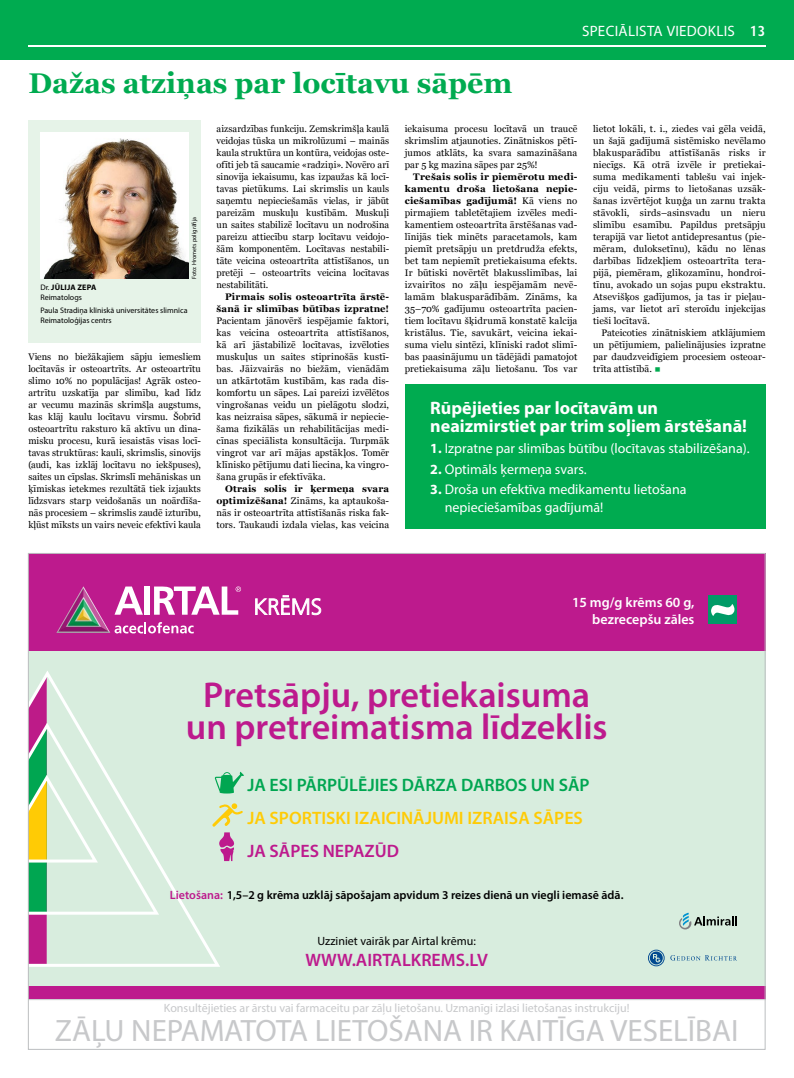
<style>
.page{position:relative;width:794px;height:1078px;background:#fff}
.page>*{position:absolute;margin:0;border:0;box-sizing:border-box;transform-origin:0 0}
.t1{font:600 36px/32px "Myriad Pro";color:#bd1a8d;text-align:center}
.t2{font:31px "Myriad Pro";color:#c7c8ca}
.t3{font:700 28.5px "Georgia";color:#00ab50}
.t4{font:700 18px/18px "Myriad Pro";color:#fff}
.t5{font:600 18px "Myriad Pro";color:#ffcb05}
.t6{font:600 18px "Myriad Pro";color:#00a651}
.t7{font:600 18px "Myriad Pro";color:#bd1a8d}
.t8{font:15px "Myriad Pro";letter-spacing:.02em;color:#fff}
.t9{font:14px/18px "Myriad Pro";color:#fff}
.t10{font:600 14px/16.8px "Myriad Pro";color:#fff;text-align:right}
.t11{font:12px "Myriad Pro";color:#c7c8ca}
.t12{font:600 12px "Myriad Pro";color:#000}
.t13{font:12px "Myriad Pro";color:#000}
.t14{font:9.5px/12px "Georgia";letter-spacing:.01em;color:#000;text-align:justify}
.t15{font:700 9.5px/12px "Georgia";letter-spacing:.015em;color:#000;text-align:right}
.t16{font:8px/9.8px "Myriad Pro";color:#000}
.t17{font:6px "Myriad Pro";color:#000}
.s1{font-family:"Hypatia Sans Pro";font-weight:600}
.s2{font-weight:700}
.s3{font-size:20px;color:#00ab50}
.s4{color:#bd1a8d}
</style>
<div class="page">
<div style="left:0;top:0;width:794px;height:60px;background:#00ab50"></div>
<hr style="left:28px;top:45px;width:737px;height:1px;background:#fff">
<div style="left:28px;top:553px;width:737px;height:99px;background:#bd1a8d"></div>
<div style="left:28px;top:651px;width:737px;height:335px;background:#d8edde"></div>
<svg style="left:30px;top:671px;width:193px;height:296px"></svg>
<svg style="left:30px;top:673px;width:132px;height:292px"></svg>
<div style="left:28px;top:986px;width:737px;height:13px;background:#bd1a8d"></div>
<svg style="left:670px;top:955px;width:67px;height:5px"></svg>
<svg style="left:648px;top:949px;width:16px;height:17px"></svg>
<svg style="left:679px;top:912px;width:58px;height:17px"></svg>
<svg style="left:255px;top:595px;width:67px;height:20px"></svg>
<svg style="left:115px;top:586px;width:28px;height:28px"></svg>
<div style="left:144px;top:586px;width:6px;height:28px;background:#fff"></div>
<svg style="left:115px;top:622px;width:79px;height:11px"></svg>
<svg style="left:154px;top:586px;width:87px;height:28px"></svg>
<img style="left:57px;top:586px;width:53px;height:46px">
<hr style="left:28px;top:999px;width:737px;height:1px;background:#c7c8ca">
<div style="left:708px;top:595px;width:29px;height:29px;background:#009b67"></div>
<svg style="left:711px;top:604px;width:23px;height:12px"></svg>
<svg style="left:219px;top:832px;width:15px;height:28px"></svg>
<svg style="left:215px;top:771px;width:29px;height:22px"></svg>
<svg style="left:212px;top:803px;width:31px;height:23px"></svg>
<div style="left:28px;top:120px;width:173px;height:222px;background:#e6f3e8"></div>
<img style="left:40px;top:132px;width:149px;height:147px">
<div style="left:405px;top:384px;width:360px;height:144px;background:#00ab50"></div>
<h3 class="t3" style="left:28px;top:67px;width:485px">Dažas atziņas par locītavu sāpēm</h3>
<h3 class="t8" style="left:582px;top:22px;width:185px">SPECIĀLISTA VIEDOKLIS <span class="s1">13</span></h3>
<p class="t17" style="left:190px;top:279px;width:63px;rotate:-90deg">Foto: Hromets poligrāfija</p>
<p class="t16" style="left:40px;top:283px;width:57px">Dr. <span class="s2">JŪLIJA ZEPA<br></span>Reimatologs</p>
<p class="t16" style="left:40px;top:305px;width:149px">Paula Stradiņa klīniskā universitātes slimnīca<br>Reimatoloģijas centrs</p>
<p class="t14" style="left:28px;top:351px;width:174px">Viens no biežākajiem sāpju iemesliem locītavās ir osteoartrīts. Ar osteoartrītu slimo 10% no populācijas! Agrāk osteo&shy;artrītu uzskatīja par slimību, kad līdz ar vecumu mazinās skrimšļa augstums, kas klāj kaulu locītavu virsmu. Šobrīd osteoartrītu raksturo kā aktīvu un dina&shy;misku procesu, kurā iesaistās visas locī&shy;tavas struktūras: kauli, skrimslis, sinovijs (audi, kas izklāj locītavu no iekšpuses), saites un cīpslas. Skrimslī mehāniskas un ķīmiskas ietekmes rezultātā tiek izjaukts līdzsvars starp veidošanās un noārdīša&shy;nās procesiem – skrimslis zaudē izturību, kļūst mīksts un vairs neveic efektīvi kaula</p>
<p class="t14" style="left:216px;top:123px;width:174px">aizsardzības funkciju. Zemskrimšļa kaulā veidojas tūska un mikrolūzumi – mainās kaula struktūra un kontūra, veidojas oste&shy;ofīti jeb tā saucamie «radziņi». Novēro arī sinovija iekaisumu, kas izpaužas kā locī&shy;tavas pietūkums. Lai skrimslis un kauls saņemtu nepieciešamās vielas, ir jābūt pareizām muskuļu kustībām. Muskuļi un saites stabilizē locītavu un nodrošina pareizu attiecību starp locītavu veidojo&shy;šām komponentēm. Locītavas nestabili&shy;tāte veicina osteoartrīta attīstīšanos, un pretēji – osteoartrīts veicina locītavas nestabilitāti.</p>
<p class="t15" style="left:216px;top:291px;width:174px">Pirmais solis osteoartrīta ārstē&shy;šanā ir slimības būtības izpratne!</p>
<p class="t14" style="left:216px;top:315px;width:174px">Pacientam jānovērš iespējamie faktori, kas veicina osteoartrīta attīstīšanos, kā arī jāstabilizē locītavas, izvēloties muskuļus un saites stiprinošās kustī&shy;bas. Jāizvairās no biežām, vienādām un atkārtotām kustībām, kas rada dis&shy;komfortu un sāpes. Lai pareizi izvēlētos vingrošanas veidu un pielāgotu slodzi, kas neizraisa sāpes, sākumā ir nepiecie&shy;šama fizikālās un rehabilitācijas medi&shy;cīnas speciālista konsultācija. Turpmāk vingrot var arī mājas apstākļos. Tomēr klīnisko pētījumu dati liecina, ka vingro&shy;šana grupās ir efektīvāka.</p>
<p class="t14" style="left:217px;top:483px;width:174px;text-indent:9px"><span class="s2">Otrais solis ir ķermeņa svara optimizēšana!</span> Zināms, ka aptaukoša&shy;nās ir osteoartrīta attīstīšanās riska fak&shy;tors. Taukaudi izdala vielas, kas veicina</p>
<p class="t14" style="left:405px;top:123px;width:174px">iekaisuma procesu locītavā un traucē skrimslim atjaunoties. Zinātniskos pētī&shy;jumos atklāts, ka svara samazināšana par 5 kg mazina sāpes par 25%!</p>
<p class="t14" style="left:405px;top:171px;width:174px;text-align:left;text-indent:9px"><span class="s2">Trešais solis ir piemērotu medi&shy;kamentu droša lietošana nepie&shy;ciešamības gadījumā!</span> Kā viens no pirmajiem tabletētajiem izvēles medi&shy;kamentiem osteoartrīta ārstēšanas vad&shy;līnijās tiek minēts paracetamols, kam piemīt pretsāpju un pretdrudža efekts, bet tam nepiemīt pretiekaisuma efekts.<br>Ir būtiski novērtēt blakusslimības, lai izvairītos no zāļu iespējamām nevē&shy;lamām blakusparādībām. Zināms, ka 35–70% gadījumu osteoartrīta pacien&shy;tiem locītavu šķidrumā konstatē kalcija kristālus. Tie, savukārt, veicina iekai&shy;suma vielu sintēzi, klīniski radot slimī&shy;bas paasinājumu un tādējādi pamatojot pretiekaisuma zāļu lietošanu. Tos var</p>
<p class="t14" style="left:593px;top:123px;width:174px;text-align:left">lietot lokāli, t. i., ziedes vai gēla veidā, un šajā gadījumā sistēmisko nevēlamo blakusparādību attīstīšanās risks ir niecīgs. Kā otrā izvēle ir pretiekai&shy;suma medikamenti tablešu vai injek&shy;ciju veidā, pirms to lietošanas uzsāk&shy;šanas izvērtējot kuņģa un zarnu trakta stāvokli, sirds–asinsvadu un nieru slimību esamību. Papildus pretsāpju terapijā var lietot antidepresantus (pie&shy;mēram, duloksetīnu), kādu no lēnas darbības līdzekļiem osteoartrīta tera&shy;pijā, piemēram, glikozamīnu, hondroi&shy;tīnu, avokado un sojas pupu ekstraktu.<br>Atsevišķos gadījumos, ja tas ir pieļau&shy;jams, var lietot arī steroīdu injekcijas tieši locītavā.</p>
<p class="t14" style="left:593px;top:327px;width:174px;text-indent:9px">Pateicoties zinātniskiem atklājumiem un pētījumiem, palielinājusies izpratne par daudzveidīgiem procesiem osteoar&shy;trīta attīstībā. <span class="s3">▪</span></p>
<h3 class="t4" style="left:430px;top:398px;width:318px">Rūpējieties par locītavām un neaizmirstiet par trim soļiem ārstēšanā!</h3>
<h3 class="t9" style="left:430px;top:438px;width:321px"><span class="s2">1.</span> Izpratne par slimības būtību (locītavas stabilizēšana).</h3>
<h3 class="t9" style="left:430px;top:459px;width:158px"><span class="s2">2.</span> Optimāls ķermeņa svars.</h3>
<h3 class="t9" style="left:445px;top:480px;width:243px;text-indent:-14px"><span class="s2">3.</span> Droša un efektīva medikamentu lietošana nepieciešamības gadījumā!</h3>
<h3 class="t10" style="left:572px;top:593px;width:124px">15 mg/g krēms 60 g, bezrecepšu zāles</h3>
<h1 class="t1" style="left:186px;top:677px;width:423px">Pretsāpju, pretiekaisuma un pretreimatisma līdzeklis</h1>
<h3 class="t6" style="left:247px;top:773px;width:344px">JA ESI PĀRPŪLĒJIES DĀRZA DARBOS UN SĀP</h3>
<h3 class="t5" style="left:247px;top:806px;width:337px">JA SPORTISKI IZAICINĀJUMI IZRAISA SĀPES</h3>
<h3 class="t7" style="left:247px;top:839px;width:153px">JA SĀPES NEPAZŪD</h3>
<p class="t12" style="left:170px;top:886px;width:455px"><span class="s4">Lietošana:</span> 1,5–2 g krēma uzklāj sāpošajam apvidum 3 reizes dienā un viegli iemasē ādā.</p>
<p class="t13" style="left:317px;top:933px;width:160px">Uzziniet vairāk par Airtal krēmu:</p>
<h3 class="t7" style="left:305px;top:948px;width:184px">WWW.AIRTALKREMS.LV</h3>
<p class="t11" style="left:164px;top:1000px;width:467px">Konsultējieties ar ārstu vai farmaceitu par zāļu lietošanu. Uzmanīgi izlasi lietošanas instrukciju!</p>
<h2 class="t2" style="left:55px;top:1011px;width:685px">ZĀĻU NEPAMATOTA LIETOŠANA IR KAITĪGA VESELĪBAI</h2>
</div>
